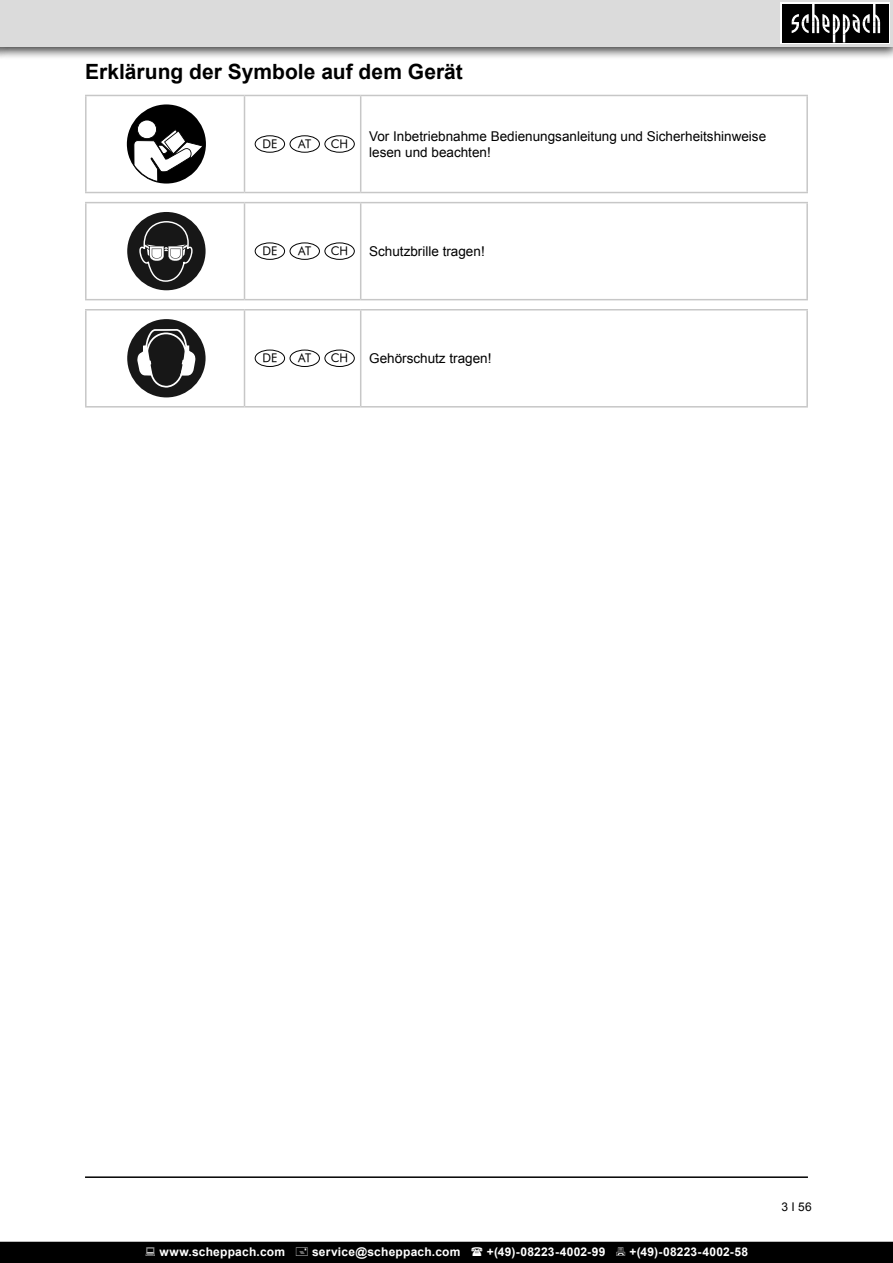
<style>
.page{position:relative;width:893px;height:1263px;background:#fff}
.page>*{position:absolute;margin:0;border:0;box-sizing:border-box;transform-origin:0 0}
.Tabelle_Spalte_1{font:700 21px "Arial";color:#000}
.Übersetzungshinweise{font:13.5px/16.5px "Arial";color:#000}
.t1{font:700 12px "Arial";letter-spacing:.02em;color:#fff}
.t2{font:12px "Futura Book BT";color:#000}
.t3{font:12px "Arial";color:#000}
</style>
<div class="page">
<div style="left:1px;top:1242px;width:891px;height:20px;background:#000"></div>
<div style="left:0;top:1242px;width:893px;height:21px;border:2px solid #000"></div>
<div style="left:0;top:0;width:893px;height:60px;background:#000;opacity:.75"></div>
<div style="left:0;top:0;width:893px;height:46px;background:#dbdbdb"></div>
<div style="left:780px;top:2px;width:110px;height:42px;background:linear-gradient(to right,#040404,#060606)"></div>
<div style="left:782px;top:4px;width:106px;height:38px;background:#000"></div>
<svg style="left:792px;top:4px;width:88px;height:38px"></svg>
<hr style="left:85px;top:1176px;width:723px;height:2px;background:#000">
<svg style="left:87px;top:96px;width:719px;height:96px"></svg>
<hr style="left:85px;top:95px;width:159px;height:1px;background:#c7c7c7">
<hr style="left:85px;top:96px;width:2px;height:96px;background:#c7c7c7">
<hr style="left:244px;top:95px;width:117px;height:1px;background:#c7c7c7">
<hr style="left:244px;top:96px;width:1px;height:96px;background:#c7c7c7">
<hr style="left:361px;top:95px;width:447px;height:1px;background:#c7c7c7">
<hr style="left:360px;top:96px;width:1px;height:96px;background:#c7c7c7">
<hr style="left:806px;top:96px;width:2px;height:96px;background:#c7c7c7">
<hr style="left:85px;top:192px;width:159px;height:1px;background:#c7c7c7">
<hr style="left:244px;top:192px;width:117px;height:1px;background:#c7c7c7">
<hr style="left:361px;top:192px;width:447px;height:1px;background:#c7c7c7">
<svg style="left:124px;top:101px;width:85px;height:86px"></svg>
<div style="left:255px;top:135px;width:30px;height:18px;border:1px solid #000;border-radius:50%"></div>
<div style="left:290px;top:135px;width:30px;height:18px;border:1px solid #000;border-radius:50%"></div>
<div style="left:324px;top:135px;width:31px;height:18px;border:1px solid #000;border-radius:50%"></div>
<svg style="left:87px;top:203px;width:719px;height:96px"></svg>
<hr style="left:85px;top:202px;width:159px;height:1px;background:#c7c7c7">
<hr style="left:85px;top:203px;width:2px;height:96px;background:#c7c7c7">
<hr style="left:244px;top:202px;width:117px;height:1px;background:#c7c7c7">
<hr style="left:244px;top:203px;width:1px;height:96px;background:#c7c7c7">
<hr style="left:361px;top:202px;width:447px;height:1px;background:#c7c7c7">
<hr style="left:360px;top:203px;width:1px;height:96px;background:#c7c7c7">
<hr style="left:806px;top:203px;width:2px;height:96px;background:#c7c7c7">
<hr style="left:85px;top:299px;width:159px;height:1px;background:#c7c7c7">
<hr style="left:244px;top:299px;width:117px;height:1px;background:#c7c7c7">
<hr style="left:361px;top:299px;width:447px;height:1px;background:#c7c7c7">
<div style="left:124px;top:209px;width:85px;height:85px;background:#fff;border-radius:50%"></div>
<div style="left:127px;top:212px;width:79px;height:78px;background:#171717;border-radius:50%"></div>
<svg style="left:139px;top:221px;width:54px;height:61px"></svg>
<div style="left:255px;top:243px;width:30px;height:17px;border:1px solid #000;border-radius:50%"></div>
<div style="left:290px;top:243px;width:30px;height:17px;border:1px solid #000;border-radius:50%"></div>
<div style="left:324px;top:243px;width:31px;height:17px;border:1px solid #000;border-radius:50%"></div>
<svg style="left:87px;top:310px;width:719px;height:96px"></svg>
<hr style="left:85px;top:309px;width:159px;height:1px;background:#c7c7c7">
<hr style="left:85px;top:310px;width:2px;height:96px;background:#c7c7c7">
<hr style="left:244px;top:309px;width:117px;height:1px;background:#c7c7c7">
<hr style="left:244px;top:310px;width:1px;height:96px;background:#c7c7c7">
<hr style="left:361px;top:309px;width:447px;height:1px;background:#c7c7c7">
<hr style="left:360px;top:310px;width:1px;height:96px;background:#c7c7c7">
<hr style="left:806px;top:310px;width:2px;height:96px;background:#c7c7c7">
<hr style="left:85px;top:406px;width:159px;height:2px;background:#c7c7c7">
<hr style="left:244px;top:406px;width:117px;height:2px;background:#c7c7c7">
<hr style="left:361px;top:406px;width:447px;height:2px;background:#c7c7c7">
<div style="left:124px;top:316px;width:85px;height:85px;background:#fff;border-radius:50%"></div>
<div style="left:127px;top:319px;width:79px;height:78px;background:#171717;border-radius:50%"></div>
<svg style="left:137px;top:329px;width:59px;height:59px"></svg>
<div style="left:255px;top:350px;width:30px;height:17px;border:1px solid #000;border-radius:50%"></div>
<div style="left:290px;top:350px;width:30px;height:17px;border:1px solid #000;border-radius:50%"></div>
<div style="left:324px;top:350px;width:31px;height:17px;border:1px solid #000;border-radius:50%"></div>
<p class="Tabelle_Spalte_1" style="left:85px;top:58px;width:379px">Erklärung der Symbole auf dem Gerät</p>
<p class="t2" style="left:262px;top:136px;width:16px">DE</p>
<p class="t2" style="left:298px;top:136px;width:14px">AT</p>
<p class="t2" style="left:331px;top:136px;width:19px">CH</p>
<p class="Übersetzungshinweise" style="left:369px;top:128px;width:398px">Vor Inbetriebnahme Bedienungsanleitung und Sicherheitshinweise lesen und beachten!</p>
<p class="t2" style="left:262px;top:243px;width:16px">DE</p>
<p class="t2" style="left:298px;top:243px;width:14px">AT</p>
<p class="t2" style="left:331px;top:243px;width:19px">CH</p>
<p class="Übersetzungshinweise" style="left:369px;top:243px;width:117px">Schutzbrille tragen!</p>
<p class="t2" style="left:262px;top:351px;width:16px">DE</p>
<p class="t2" style="left:298px;top:351px;width:14px">AT</p>
<p class="t2" style="left:331px;top:351px;width:19px">CH</p>
<p class="Übersetzungshinweise" style="left:369px;top:350px;width:124px">Gehörschutz tragen!</p>
<p class="t1" style="left:159px;top:1244px;width:127px">www.scheppach.com</p>
<p class="t1" style="left:312px;top:1244px;width:150px">service@scheppach.com</p>
<p class="t1" style="left:487px;top:1244px;width:120px">+(49)-08223-4002-99</p>
<p class="t1" style="left:629px;top:1244px;width:120px">+(49)-08223-4002-58</p>
<p class="t3" style="left:782px;top:1199px;width:32px">3 І 56</p>
</div>
